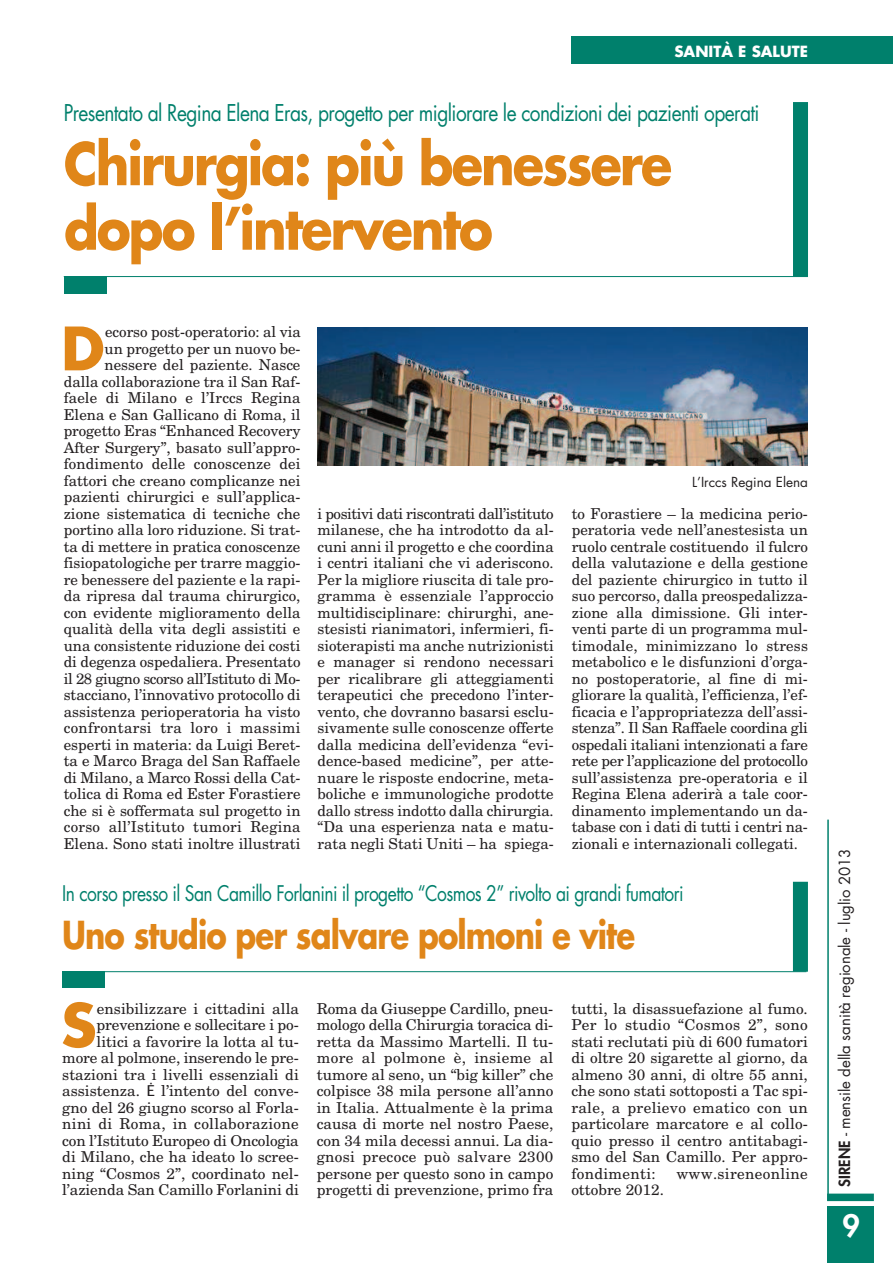
<style>
.page{position:relative;width:893px;height:1263px;background:#fff}
.page>*{position:absolute;margin:0;border:0;box-sizing:border-box;transform-origin:0 0}
.t1{font:700 58.2px "Futura";color:#e08619}
.t2{font:700 57px/64.5px "Futura";letter-spacing:-.04em;color:#e08619;scale:.9 1}
.t3{font:700 37.5px "Futura";letter-spacing:-.03em;color:#e08619;scale:.82 1}
.t4{font:800 30px "Futura";color:#fff}
.t5{font:22.5px "Futura";letter-spacing:-.03em;color:#00806c;scale:.85 1}
.t6{font:21px "Futura";letter-spacing:-.03em;color:#00806c;scale:.83 1}
.t7{font:15px/16.5px "New Century Schlbk";color:#231f20;text-align:justify}
.t8{font:15px "Futura";letter-spacing:-.005em;color:#231f20}
.t9{font:15px "New Century Schlbk";letter-spacing:.02em;color:#231f20}
.t10{font:700 15px "Futura";color:#fff}
.t11{font:13.5px "Futura";color:#231f20}
.s1{font-family:"Lucida Grande"}
.s2{font-weight:800}
</style>
<div class="page">
<div style="left:827px;top:1193px;width:47px;height:8px;background:#00806c"></div>
<hr style="left:827px;top:820px;width:2px;height:381px;background:#00806c">
<div style="left:827px;top:1207px;width:47px;height:56px;background:#00806c"></div>
<div style="left:571px;top:37px;width:322px;height:27px;background:#00806c"></div>
<div style="left:64px;top:276px;width:42px;height:17px;background:#00806c"></div>
<hr style="left:64px;top:276px;width:744px;height:1px;background:#00806c">
<div style="left:793px;top:102px;width:15px;height:175px;background:#00806c"></div>
<div style="left:62px;top:972px;width:43px;height:16px;background:#00806c"></div>
<hr style="left:62px;top:971px;width:744px;height:1px;background:#00806c">
<div style="left:793px;top:882px;width:15px;height:90px;background:#00806c"></div>
<img style="left:317px;top:327px;width:491px;height:139px">
<p class="t10" style="left:674px;top:44px;width:135px">SANITÀ E SALUTE</p>
<h3 class="t5" style="left:64px;top:102px;width:820px">Presentato al Regina Elena Eras, progetto per migliorare le condizioni dei pazienti operati</h3>
<h2 class="t2" style="left:64px;top:137px;width:677px">Chirurgia: più benessere dopo l’intervento</h2>
<p class="t7" style="left:64px;top:324px;width:239px;text-align:right">ecorso post-operatorio: al via<br>un progetto per un nuovo be&shy;nessere del paziente. Nasce<br>dalla collaborazione tra il San Raf&shy;faele di Milano e l’Irccs Regina Elena e San Gallicano di Roma, il progetto Eras “Enhanced Recovery After Surgery”, basato sull’appro&shy;fondimento delle conoscenze dei fattori che creano complicanze nei pazienti chirurgici e sull’applica&shy;zione sistematica di tecniche che portino alla loro riduzione. Si trat&shy;ta di mettere in pratica conoscenze fisiopatologiche per trarre maggio&shy;re benessere del paziente e la rapi&shy;da ripresa dal trauma chirurgico, con evidente miglioramento della qualità della vita degli assistiti e una consistente riduzione dei costi di degenza ospedaliera. Presentato il 28 giugno scorso all’Istituto di Mo&shy;stacciano, l’innovativo protocollo di assistenza perioperatoria ha visto confrontarsi tra loro i massimi esperti in materia: da Luigi Beret&shy;ta e Marco Braga del San Raffaele di Milano, a Marco Rossi della Cat&shy;tolica di Roma ed Ester Forastiere che si è soffermata sul progetto in corso all’Istituto tumori Regina Elena. Sono stati inoltre illustrati</p>
<h1 class="t1" style="left:61px;top:322px;width:45px">D</h1>
<p class="t11" style="left:692px;top:475px;width:117px">L’Irccs Regina Elena</p>
<p class="t7" style="left:317px;top:505px;width:238px">i positivi dati riscontrati dall’istituto milanese, che ha introdotto da al&shy;cuni anni il progetto e che coordina i centri italiani che vi aderiscono.<br>Per la migliore riuscita di tale pro&shy;gramma è essenziale l’approccio multidisciplinare: chirurghi, ane&shy;stesisti rianimatori, infermieri, fi&shy;sioterapisti ma anche nutrizionisti e manager si rendono necessari per ricalibrare gli atteggiamenti terapeutici che precedono l’inter&shy;vento, che dovranno basarsi esclu&shy;sivamente sulle conoscenze offerte dalla medicina dell’evidenza “evi&shy;dence-based medicine”, per atte&shy;nuare le risposte endocrine, meta&shy;boliche e immunologiche prodotte dallo stress indotto dalla chirurgia. “Da una esperienza nata e matu&shy;rata negli Stati Uniti – ha spiega-</p>
<p class="t7" style="left:572px;top:505px;width:238px">to Forastiere – la medicina perio&shy;peratoria vede nell’anestesista un ruolo centrale costituendo il fulcro della valutazione e della gestione del paziente chirurgico in tutto il suo percorso, dalla preospedalizza&shy;zione alla dimissione. Gli inter&shy;venti parte di un programma mul&shy;timodale, minimizzano lo stress metabolico e le disfunzioni d’orga&shy;no postoperatorie, al fine di mi&shy;gliorare la qualità, l’efficienza, l’ef&shy;ficacia e l’appropriatezza dell’assi&shy;stenza”. Il San Raffaele coordina gli ospedali italiani intenzionati a fare rete per l’applicazione del protocollo sull’assistenza pre-operatoria e il Regina Elena aderirà a tale coor&shy;dinamento implementando un da&shy;tabase con i dati di tutti i centri na&shy;zionali e internazionali collegati.</p>
<h3 class="t6" style="left:62px;top:883px;width:750px">In corso presso il San Camillo Forlanini il progetto “Cosmos 2” rivolto ai grandi fumatori</h3>
<h3 class="t3" style="left:62px;top:918px;width:700px">Uno studio per salvare polmoni e vite</h3>
<h1 class="t1" style="left:61px;top:998px;width:37px">S</h1>
<p class="t7" style="left:62px;top:1000px;width:238px;text-align:right">ensibilizzare i cittadini alla prevenzione e sollecitare i po&shy;litici a favorire la lotta al tu&shy;more al polmone, inserendo le pre&shy;stazioni tra i livelli essenziali di assistenza. <span class="s1">Ė</span> l’intento del conve&shy;gno del 26 giugno scorso al Forla&shy;nini di Roma, in collaborazione con l’Istituto Europeo di Oncologia di Milano, che ha ideato lo scree&shy;ning “Cosmos 2”, coordinato nel&shy;l’azienda San Camillo Forlanini di</p>
<p class="t7" style="left:317px;top:1000px;width:238px">Roma da Giuseppe Cardillo, pneu&shy;mologo della Chirurgia toracica di&shy;retta da Massimo Martelli. Il tu&shy;more al polmone è, insieme al tumore al seno, un “big killer” che colpisce 38 mila persone all’anno in Italia. Attualmente è la prima causa di morte nel nostro Paese, con 34 mila decessi annui. La dia&shy;gnosi precoce può salvare 2300 persone per questo sono in campo progetti di prevenzione, primo fra</p>
<p class="t7" style="left:571px;top:1000px;width:238px">tutti, la disassuefazione al fumo.<br>Per lo studio “Cosmos 2”, sono stati reclutati più di 600 fumatori di oltre 20 sigarette al giorno, da almeno 30 anni, di oltre 55 anni, che sono stati sottoposti a Tac spi&shy;rale, a prelievo ematico con un particolare marcatore e al collo&shy;quio presso il centro antitabagi&shy;smo del San Camillo. Per appro&shy;fondimenti:</p>
<p class="t9" style="left:676px;top:1165px;width:133px">www.sireneonline</p>
<p class="t7" style="left:571px;top:1182px;width:94px">ottobre 2012.</p>
<p class="t8" style="left:838px;top:1186px;width:339px;rotate:-90deg"><span class="s2">SIRENE</span> - mensile della sanità regionale - luglio 2013</p>
<h3 class="t4" style="left:842px;top:1211px;width:19px">9</h3>
</div>
